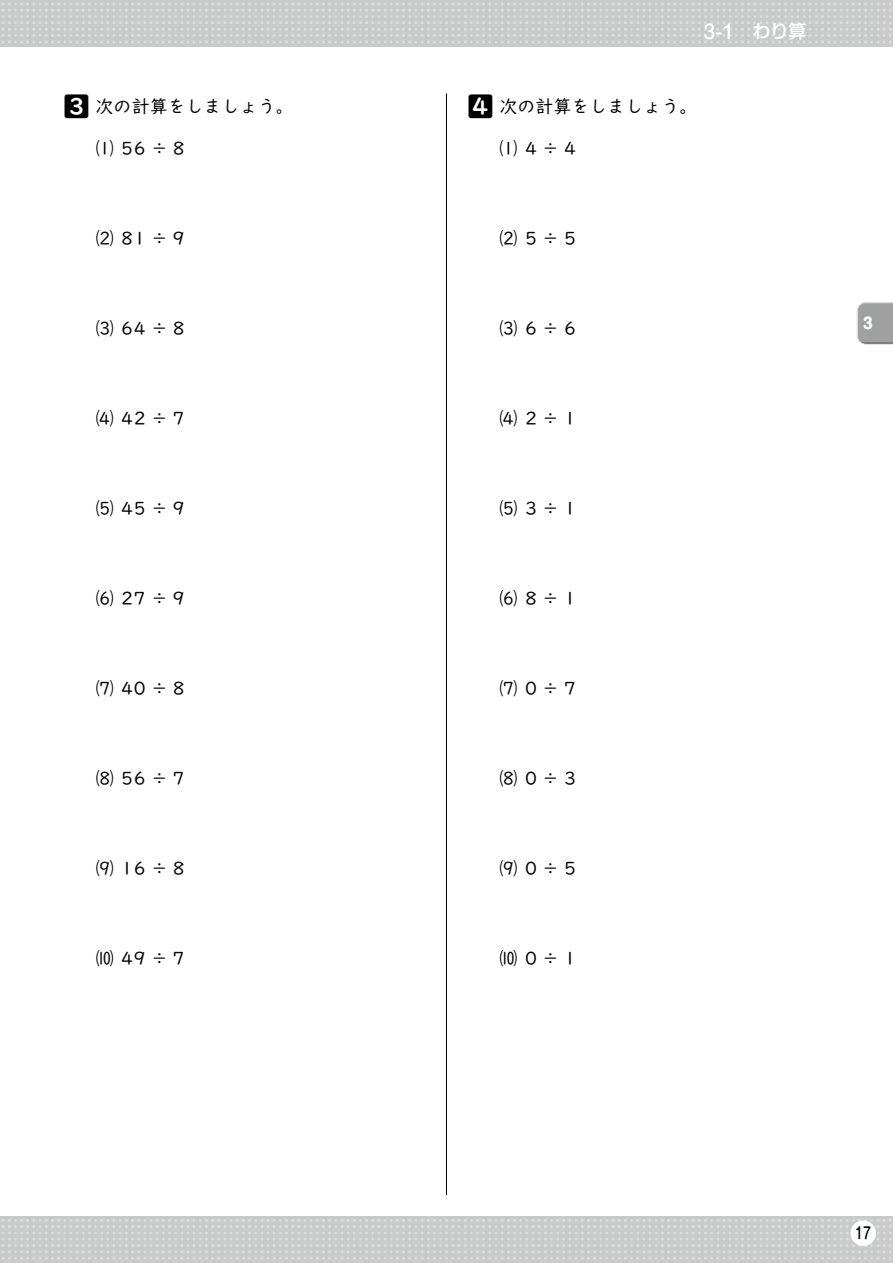
<style>
.page{position:relative;width:893px;height:1263px;background:#fff}
.page>*{position:absolute;margin:0;border:0;box-sizing:border-box;transform-origin:0 0}
.t1{font:18px "UD Digi Kyokasho Pro";color:#000}
.t2{font:500 18px "Shin M Go Pro";color:#fff}
.t3{font:500 15.75px "Shin M Go Pro";color:#000;scale:.8 1}
.t4{font:800 15px "Shin M Go Pro";color:#fff}
.s1{font-size:18.9px}
.s2{font-weight:700;font-size:25.5px}
</style>
<div class="page">
<div style="left:0;top:1216px;width:893px;height:47px;background:#c9caca"></div>
<svg style="left:3px;top:1219px;width:889px;height:41px"></svg>
<div style="left:850px;top:1220px;width:26px;height:26px;background:#fff;border-radius:50%"></div>
<div style="left:0;top:0;width:893px;height:47px;background:#c9caca"></div>
<svg style="left:2px;top:3px;width:890px;height:40px"></svg>
<hr style="left:446px;top:94px;width:1px;height:1101px;background:#000">
<div style="left:856px;top:305px;width:37px;height:42px;background:#000;opacity:.75"></div>
<svg style="left:857px;top:302px;width:36px;height:42px"></svg>
<p class="t2" style="left:704px;top:17px;width:104px"><span class="s1">3-1</span>　わり算</p>
<p class="t1" style="left:64px;top:91px;width:231px"><span class="s2">3</span> 次の計算をしましょう。</p>
<p class="t1" style="left:96px;top:133px;width:91px">⑴ 56÷8</p>
<p class="t1" style="left:468px;top:91px;width:231px"><span class="s2">4</span> 次の計算をしましょう。</p>
<p class="t1" style="left:500px;top:133px;width:78px">⑴ 4÷4</p>
<p class="t1" style="left:96px;top:223px;width:91px">⑵ 81÷9</p>
<p class="t1" style="left:500px;top:223px;width:78px">⑵ 5÷5</p>
<p class="t1" style="left:96px;top:313px;width:91px">⑶ 64÷8</p>
<p class="t1" style="left:500px;top:313px;width:78px">⑶ 6÷6</p>
<p class="t4" style="left:863px;top:311px;width:11px">3</p>
<p class="t1" style="left:96px;top:403px;width:91px">⑷ 42÷7</p>
<p class="t1" style="left:500px;top:403px;width:78px">⑷ 2÷1</p>
<p class="t1" style="left:96px;top:493px;width:91px">⑸ 45÷9</p>
<p class="t1" style="left:500px;top:493px;width:78px">⑸ 3÷1</p>
<p class="t1" style="left:96px;top:583px;width:91px">⑹ 27÷9</p>
<p class="t1" style="left:500px;top:583px;width:78px">⑹ 8÷1</p>
<p class="t1" style="left:96px;top:673px;width:91px">⑺ 40÷8</p>
<p class="t1" style="left:500px;top:673px;width:78px">⑺ 0÷7</p>
<p class="t1" style="left:96px;top:763px;width:91px">⑻ 56÷7</p>
<p class="t1" style="left:500px;top:763px;width:78px">⑻ 0÷3</p>
<p class="t1" style="left:96px;top:853px;width:91px">⑼ 16÷8</p>
<p class="t1" style="left:500px;top:853px;width:78px">⑼ 0÷5</p>
<p class="t1" style="left:96px;top:943px;width:91px">⑽ 49÷7</p>
<p class="t1" style="left:500px;top:943px;width:78px">⑽ 0÷1</p>
<p class="t3" style="left:855px;top:1220px;width:21px">17</p>
</div>
